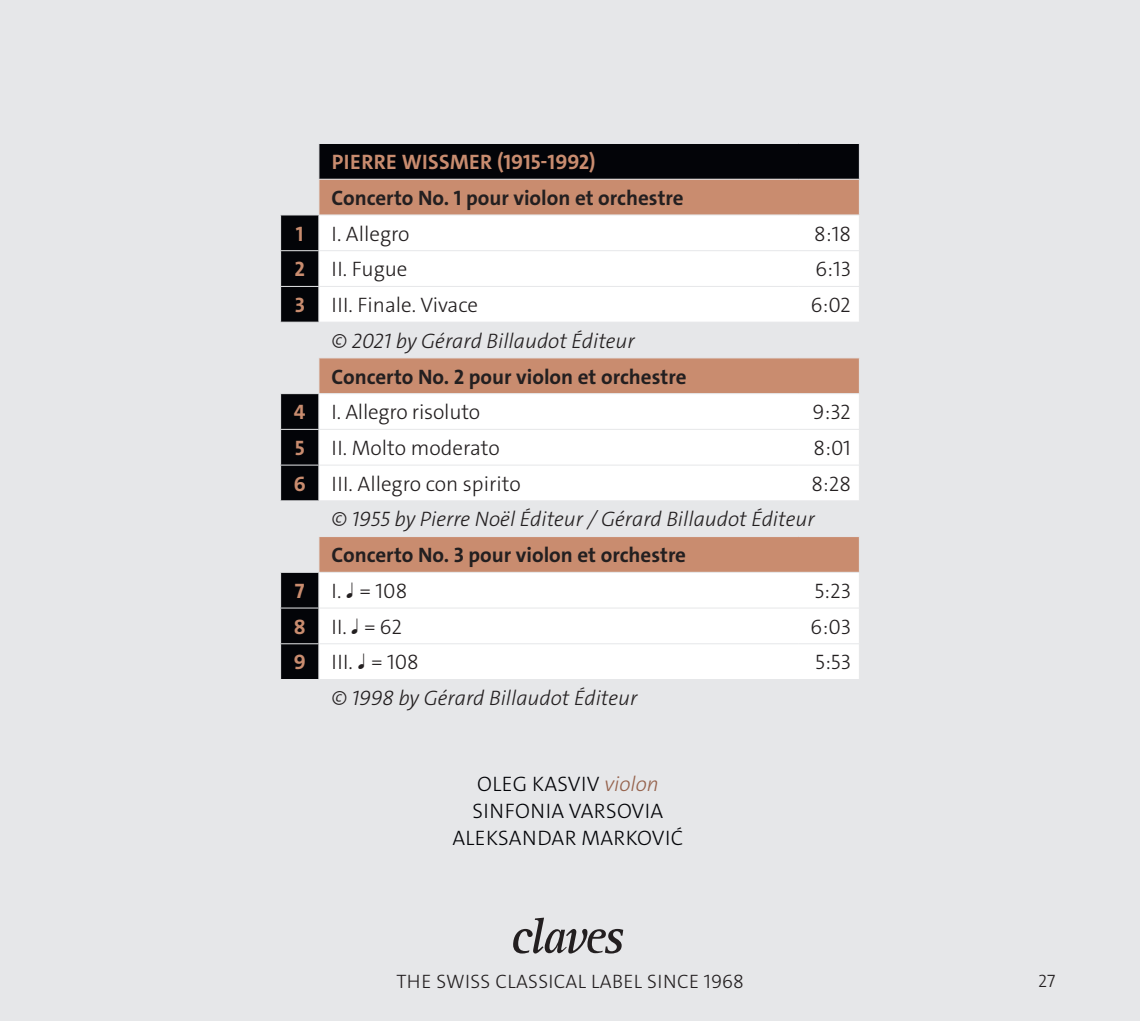
<style>
.page{position:relative;width:1140px;height:1021px;background:#fff}
.page>*{position:absolute;margin:0;border:0;box-sizing:border-box;transform-origin:0 0}
.t1{font:300 21px "The Sans C4 s";color:#231f20}
.t2{font:italic 300 21px "The Sans C4 s";color:#231f20}
.t3{font:700 21px "The Sans C4 s";color:#231f20}
.t4{font:300 21px "The Sans C4 s";letter-spacing:.02em;color:#030408}
.t5{font:700 21px "The Sans C4 s";letter-spacing:.02em;color:#c98c6f}
.t6{font:300 19.5px "The Sans C4 s";letter-spacing:.02em;color:#231f20}
.t7{font:300 18px "The Sans C4 s";color:#231f20}
.s1{font-family:"Arial Unicode MS";font-weight:400}
.s2{font-style:italic;color:#96634d}
</style>
<div class="page">
<div style="left:0;top:0;width:1140px;height:1020px;background:#e6e7e9"></div>
<svg style="left:513px;top:917px;width:110px;height:36px"></svg>
<svg style="left:281px;top:144px;width:578px;height:535px;fill:#030408"></svg>
<div style="left:319px;top:180px;width:540px;height:34px;background:#c98c6f"></div>
<svg style="left:319px;top:215px;width:540px;height:464px;fill:#fff"></svg>
<hr style="left:318px;top:144px;width:1px;height:35px;background:#e6e7e9">
<hr style="left:280px;top:179px;width:39px;height:1px;background:#e6e7e9">
<hr style="left:319px;top:179px;width:479px;height:1px;background:#e6e7e9">
<hr style="left:318px;top:180px;width:1px;height:34px;background:#e6e7e9">
<hr style="left:798px;top:179px;width:61px;height:1px;background:#e6e7e9">
<hr style="left:280px;top:214px;width:39px;height:1px;background:#e6e7e9">
<hr style="left:319px;top:214px;width:479px;height:1px;background:#e6e7e9">
<hr style="left:318px;top:215px;width:1px;height:35px;background:#e6e7e9">
<hr style="left:798px;top:214px;width:61px;height:1px;background:#e6e7e9">
<hr style="left:280px;top:250px;width:39px;height:1px;background:#e6e7e9">
<hr style="left:319px;top:250px;width:479px;height:1px;background:#e6e7e9">
<hr style="left:318px;top:251px;width:1px;height:35px;background:#e6e7e9">
<hr style="left:798px;top:250px;width:61px;height:1px;background:#e6e7e9">
<hr style="left:280px;top:286px;width:39px;height:1px;background:#e6e7e9">
<hr style="left:319px;top:286px;width:479px;height:1px;background:#e6e7e9">
<hr style="left:318px;top:287px;width:1px;height:35px;background:#e6e7e9">
<hr style="left:798px;top:286px;width:61px;height:1px;background:#e6e7e9">
<hr style="left:280px;top:321px;width:39px;height:2px;background:#e6e7e9">
<hr style="left:319px;top:321px;width:479px;height:2px;background:#e6e7e9">
<hr style="left:318px;top:322px;width:1px;height:35px;background:#e6e7e9">
<hr style="left:798px;top:321px;width:61px;height:2px;background:#e6e7e9">
<hr style="left:280px;top:357px;width:39px;height:1px;background:#e6e7e9">
<hr style="left:319px;top:357px;width:479px;height:1px;background:#e6e7e9">
<hr style="left:318px;top:358px;width:1px;height:35px;background:#e6e7e9">
<hr style="left:798px;top:357px;width:61px;height:1px;background:#e6e7e9">
<hr style="left:280px;top:393px;width:39px;height:1px;background:#e6e7e9">
<hr style="left:319px;top:393px;width:479px;height:1px;background:#e6e7e9">
<hr style="left:318px;top:394px;width:1px;height:35px;background:#e6e7e9">
<hr style="left:798px;top:393px;width:61px;height:1px;background:#e6e7e9">
<hr style="left:280px;top:429px;width:39px;height:1px;background:#e6e7e9">
<hr style="left:319px;top:429px;width:479px;height:1px;background:#e6e7e9">
<hr style="left:318px;top:430px;width:1px;height:34px;background:#e6e7e9">
<hr style="left:798px;top:429px;width:61px;height:1px;background:#e6e7e9">
<hr style="left:280px;top:464px;width:39px;height:1px;background:#e6e7e9">
<hr style="left:319px;top:464px;width:479px;height:1px;background:#e6e7e9">
<hr style="left:318px;top:465px;width:1px;height:35px;background:#e6e7e9">
<hr style="left:798px;top:464px;width:61px;height:1px;background:#e6e7e9">
<hr style="left:280px;top:500px;width:39px;height:1px;background:#e6e7e9">
<hr style="left:319px;top:500px;width:479px;height:1px;background:#e6e7e9">
<hr style="left:318px;top:501px;width:1px;height:35px;background:#e6e7e9">
<hr style="left:798px;top:500px;width:61px;height:1px;background:#e6e7e9">
<hr style="left:280px;top:536px;width:39px;height:1px;background:#e6e7e9">
<hr style="left:319px;top:536px;width:479px;height:1px;background:#e6e7e9">
<hr style="left:318px;top:537px;width:1px;height:35px;background:#e6e7e9">
<hr style="left:798px;top:536px;width:61px;height:1px;background:#e6e7e9">
<hr style="left:280px;top:572px;width:39px;height:1px;background:#e6e7e9">
<hr style="left:319px;top:572px;width:479px;height:1px;background:#e6e7e9">
<hr style="left:318px;top:572px;width:1px;height:35px;background:#e6e7e9">
<hr style="left:798px;top:572px;width:61px;height:1px;background:#e6e7e9">
<hr style="left:280px;top:607px;width:39px;height:1px;background:#e6e7e9">
<hr style="left:319px;top:607px;width:479px;height:1px;background:#e6e7e9">
<hr style="left:318px;top:608px;width:1px;height:35px;background:#e6e7e9">
<hr style="left:798px;top:607px;width:61px;height:1px;background:#e6e7e9">
<hr style="left:280px;top:643px;width:39px;height:1px;background:#e6e7e9">
<hr style="left:319px;top:643px;width:479px;height:1px;background:#e6e7e9">
<hr style="left:318px;top:644px;width:1px;height:35px;background:#e6e7e9">
<hr style="left:798px;top:643px;width:61px;height:1px;background:#e6e7e9">
<p class="t5" style="left:332px;top:148px;width:265px">PIERRE WISSMER (1915-1992)</p>
<p class="t3" style="left:332px;top:184px;width:353px">Concerto No. 1 pour violon et orchestre</p>
<p class="t5" style="left:296px;top:220px;width:9px">1</p>
<p class="t1" style="left:332px;top:220px;width:79px">I. Allegro</p>
<p class="t1" style="left:814px;top:220px;width:38px">8:18</p>
<p class="t5" style="left:294px;top:256px;width:12px">2</p>
<p class="t1" style="left:332px;top:256px;width:77px">II. Fugue</p>
<p class="t1" style="left:815px;top:256px;width:37px">6:13</p>
<p class="t5" style="left:295px;top:291px;width:12px">3</p>
<p class="t1" style="left:332px;top:291px;width:148px">III. Finale. Vivace</p>
<p class="t1" style="left:810px;top:291px;width:42px">6:02</p>
<p class="t2" style="left:332px;top:327px;width:305px">© 2021 by Gérard Billaudot Éditeur</p>
<p class="t3" style="left:332px;top:363px;width:356px">Concerto No. 2 pour violon et orchestre</p>
<p class="t5" style="left:294px;top:398px;width:13px">4</p>
<p class="t1" style="left:332px;top:398px;width:150px">I. Allegro risoluto</p>
<p class="t1" style="left:812px;top:398px;width:40px">9:32</p>
<p class="t5" style="left:295px;top:434px;width:11px">5</p>
<p class="t1" style="left:332px;top:434px;width:170px">II. Molto moderato</p>
<p class="t1" style="left:813px;top:434px;width:39px">8:01</p>
<p class="t5" style="left:294px;top:470px;width:13px">6</p>
<p class="t1" style="left:332px;top:470px;width:191px">III. Allegro con spirito</p>
<p class="t1" style="left:811px;top:470px;width:41px">8:28</p>
<p class="t2" style="left:332px;top:506px;width:484px">© 1955 by Pierre Noël Éditeur / Gérard Billaudot Éditeur</p>
<p class="t3" style="left:332px;top:541px;width:356px">Concerto No. 3 pour violon et orchestre</p>
<p class="t5" style="left:295px;top:577px;width:11px">7</p>
<p class="t1" style="left:332px;top:577px;width:77px">I. <span class="s1">♩</span> = 108</p>
<p class="t1" style="left:814px;top:577px;width:38px">5:23</p>
<p class="t5" style="left:294px;top:613px;width:13px">8</p>
<p class="t1" style="left:332px;top:613px;width:72px">II. <span class="s1">♩</span> = 62</p>
<p class="t1" style="left:810px;top:613px;width:42px">6:03</p>
<p class="t5" style="left:294px;top:648px;width:13px">9</p>
<p class="t1" style="left:332px;top:648px;width:89px">III. <span class="s1">♩</span> = 108</p>
<p class="t1" style="left:815px;top:648px;width:37px">5:53</p>
<p class="t2" style="left:332px;top:684px;width:307px">© 1998 by Gérard Billaudot Éditeur</p>
<p class="t4" style="left:477px;top:770px;width:183px">OLEG KASVIV <span class="s2">violon</span></p>
<p class="t4" style="left:472px;top:797px;width:192px">SINFONIA VARSOVIA</p>
<p class="t4" style="left:452px;top:824px;width:232px">ALEKSANDAR MARKOVIĆ</p>
<p class="t6" style="left:396px;top:968px;width:349px">THE SWISS CLASSICAL LABEL SINCE 1968</p>
<p class="t7" style="left:1038px;top:969px;width:19px">27</p>
</div>
